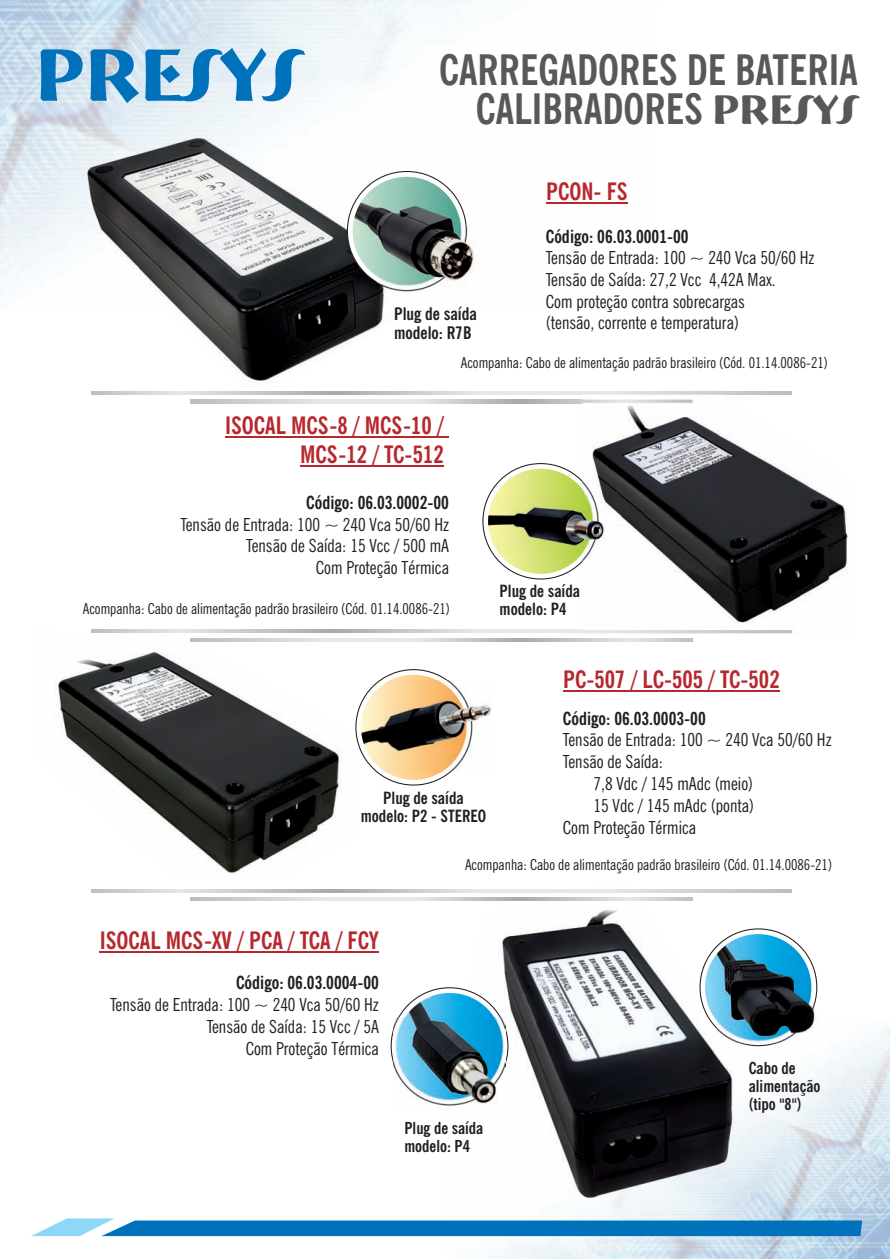
<style>
.page{position:relative;width:890px;height:1259px;background:#fff}
.page>*{position:absolute;margin:0;border:0;box-sizing:border-box;transform-origin:0 0}
.t1{font:700 condensed 42px/38.8px "News Gothic BT";color:#57585a;text-align:right}
.t2{font:700 condensed 24px/29.2px "News Gothic BT";color:#b7282e;text-align:right}
.t3{font:condensed 18px/21.8px "News Gothic BT";color:#231f20;text-align:right}
.t4{font:700 condensed 18px "News Gothic BT";color:#231f20}
.t5{font:700 condensed 17.4px/18.8px "News Gothic BT";color:#231f20}
.t6{font:700 condensed 16.8px/18.3px "News Gothic BT";color:#231f20;text-align:center}
.t7{font:700 condensed 16.5px/17.9px "News Gothic BT";color:#231f20}
.t8{font:condensed 15px "News Gothic BT";color:#231f20}
.s1{font-family:"Bremen BT";font-stretch:normal}
</style>
<div class="page">
<img style="left:446px;top:1028px;width:444px;height:231px">
<hr style="left:563px;top:690px;width:216px;height:1px;background:#b7282e">
<img style="left:55px;top:630px;width:301px;height:244px">
<svg style="left:355px;top:669px;width:117px;height:116px"></svg>
<svg style="left:361px;top:675px;width:105px;height:105px"></svg>
<img style="left:361px;top:681px;width:31px;height:92px">
<img style="left:392px;top:681px;width:99px;height:92px">
<hr style="left:106px;top:951px;width:54px;height:1px;background:#b7282e">
<hr style="left:160px;top:951px;width:52px;height:1px;background:#b7282e">
<hr style="left:212px;top:951px;width:166px;height:1px;background:#b7282e">
<img style="left:469px;top:892px;width:268px;height:322px">
<img style="left:707px;top:939px;width:100px;height:97px">
<img style="left:715px;top:953px;width:109px;height:90px">
<svg style="left:31px;top:1218px;width:831px;height:18px;background:#328fca"></svg>
<img style="left:0;top:0;width:628px;height:292px">
<hr style="left:546px;top:202px;width:81px;height:2px;background:#b7282e">
<img style="left:80px;top:131px;width:316px;height:264px">
<svg style="left:347px;top:171px;width:120px;height:120px"></svg>
<img style="left:353px;top:180px;width:108px;height:105px">
<img style="left:375px;top:195px;width:124px;height:100px">
<svg style="left:482px;top:463px;width:117px;height:116px"></svg>
<svg style="left:488px;top:469px;width:105px;height:105px;background:#d4e174"></svg>
<img style="left:488px;top:498px;width:20px;height:56px">
<img style="left:508px;top:498px;width:74px;height:56px">
<svg style="left:41px;top:48px;width:264px;height:55px;background:#78b3d9"></svg>
<hr style="left:231px;top:436px;width:55px;height:1px;background:#b7282e">
<hr style="left:286px;top:436px;width:51px;height:1px;background:#b7282e">
<hr style="left:337px;top:436px;width:74px;height:1px;background:#b7282e">
<svg style="left:411px;top:436px;width:38px;height:1px"></svg>
<hr style="left:300px;top:465px;width:84px;height:1px;background:#b7282e">
<hr style="left:384px;top:465px;width:39px;height:1px;background:#b7282e">
<svg style="left:423px;top:465px;width:21px;height:1px"></svg>
<img style="left:398px;top:996px;width:97px;height:21px">
<img style="left:393px;top:1017px;width:112px;height:92px">
<svg style="left:92px;top:391px;width:699px;height:4px;background:#d0d1d3"></svg>
<svg style="left:191px;top:400px;width:391px;height:3px"></svg>
<svg style="left:92px;top:629px;width:490px;height:4px;background:#cfd0d2"></svg>
<svg style="left:191px;top:638px;width:501px;height:3px;background:#d0d1d3"></svg>
<svg style="left:92px;top:889px;width:699px;height:3px;background:#d0d1d3"></svg>
<svg style="left:191px;top:897px;width:501px;height:4px;background:#d0d1d3"></svg>
<img style="left:582px;top:394px;width:266px;height:240px">
<h1 class="t1" style="left:439px;top:54px;width:420px">CARREGADORES DE BATERIA<br>CALIBRADORES <span class="s1">PRESYS</span></h1>
<h2 class="t2" style="left:546px;top:179px;width:83px">PCON- FS</h2>
<p class="t4" style="left:546px;top:229px;width:144px">Código: 06.03.0001-00</p>
<p class="t3" style="left:546px;top:249px;width:270px;text-align:left">Tensão de Entrada: 100 ~ 240 Vca 50/60 Hz Tensão de Saída: 27,2 Vcc 4,42A Max.<br>Com proteção contra sobrecargas<br>(tensão, corrente e temperatura)</p>
<p class="t8" style="left:461px;top:356px;width:368px">Acompanha: Cabo de alimentação padrão brasileiro (Cód. 01.14.0086-21)</p>
<p class="t5" style="left:394px;top:306px;width:85px">Plug de saída modelo: R7B</p>
<h2 class="t2" style="left:225px;top:413px;width:220px">ISOCAL MCS-8 / MCS-10 /<br>MCS-12 / TC-512</h2>
<p class="t4" style="left:306px;top:495px;width:144px">Código: 06.03.0002-00</p>
<p class="t3" style="left:180px;top:515px;width:270px">Tensão de Entrada: 100 ~ 240 Vca 50/60 Hz<br>Tensão de Saída: 15 Vcc / 500 mA<br>Com Proteção Térmica</p>
<p class="t8" style="left:83px;top:603px;width:368px">Acompanha: Cabo de alimentação padrão brasileiro (Cód. 01.14.0086-21)</p>
<p class="t6" style="left:499px;top:583px;width:82px;text-align:left">Plug de saída modelo: P4</p>
<p class="t6" style="left:360px;top:790px;width:127px">Plug de saída modelo: P2 - STEREO</p>
<h2 class="t2" style="left:563px;top:667px;width:218px">PC-507 / LC-505 / TC-502</h2>
<p class="t4" style="left:563px;top:711px;width:144px">Código: 06.03.0003-00</p>
<p class="t3" style="left:563px;top:731px;width:270px">Tensão de Entrada: 100 ~ 240 Vca 50/60 Hz</p>
<p class="t3" style="left:563px;top:753px;width:102px">Tensão de Saída:</p>
<p class="t3" style="left:593px;top:774px;width:161px">7,8 Vdc / 145 mAdc (meio)</p>
<p class="t3" style="left:593px;top:796px;width:162px">15 Vdc / 145 mAdc (ponta)</p>
<p class="t3" style="left:563px;top:818px;width:135px">Com Proteção Térmica</p>
<h2 class="t2" style="left:100px;top:928px;width:280px">ISOCAL MCS-XV / PCA / TCA / FCY</h2>
<p class="t4" style="left:236px;top:975px;width:144px">Código: 06.03.0004-00</p>
<p class="t3" style="left:110px;top:995px;width:270px">Tensão de Entrada: 100 ~ 240 Vca 50/60 Hz<br>Tensão de Saída: 15 Vcc / 5A<br>Com Proteção Térmica</p>
<p class="t8" style="left:465px;top:859px;width:368px">Acompanha: Cabo de alimentação padrão brasileiro (Cód. 01.14.0086-21)</p>
<p class="t7" style="left:404px;top:1121px;width:81px">Plug de saída modelo: P4</p>
<p class="t7" style="left:748px;top:1061px;width:73px">Cabo de alimentação (tipo "8")</p>
</div>
